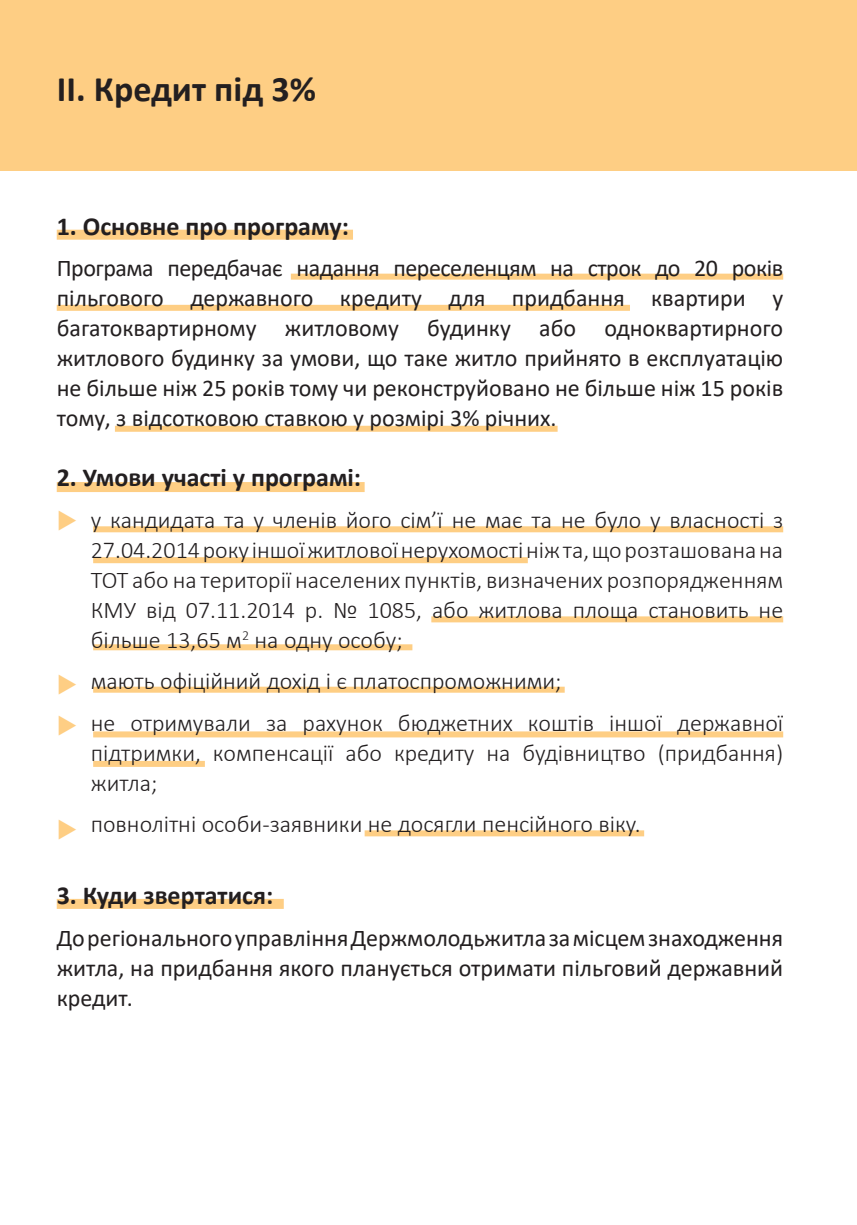
<style>
.page{position:relative;width:857px;height:1225px;background:#fff}
.page>*{position:absolute;margin:0;border:0;box-sizing:border-box;transform-origin:0 0}
.t1{font:700 36px "Calibri";color:#231f20}
.t2{font:700 26px "Calibri";color:#231f20}
.t3{font:300 24px/30px "Calibri";color:#231f20;text-align:justify}
.t4{font:24px/30px "Calibri";color:#231f20;text-align:justify}
</style>
<div class="page">
<div style="left:93px;top:526px;width:689px;height:6px;background:#fece84"></div>
<div style="left:291px;top:274px;width:491px;height:6px;background:#fece84"></div>
<div style="left:57px;top:305px;width:572px;height:6px;background:#fece84"></div>
<div style="left:115px;top:426px;width:442px;height:6px;background:#fece84"></div>
<div style="left:93px;top:731px;width:689px;height:6px;background:#fece84"></div>
<div style="left:93px;top:761px;width:112px;height:6px;background:#fece84"></div>
<div style="left:364px;top:830px;width:279px;height:6px;background:#fece84"></div>
<div style="left:93px;top:557px;width:434px;height:6px;background:#fece84"></div>
<div style="left:431px;top:616px;width:351px;height:6px;background:#fece84"></div>
<div style="left:93px;top:644px;width:319px;height:6px;background:#fece84"></div>
<div style="left:93px;top:686px;width:471px;height:6px;background:#fece84"></div>
<div style="left:57px;top:230px;width:296px;height:10px;background:#fece84"></div>
<div style="left:57px;top:482px;width:307px;height:10px;background:#fece84"></div>
<div style="left:57px;top:899px;width:226px;height:10px;background:#fece84"></div>
<div style="left:0;top:0;width:856px;height:170px;background:#fece84"></div>
<p class="t1" style="left:57px;top:63px;width:260px">ІІ. Кредит під 3%</p>
<p class="t2" style="left:57px;top:208px;width:294px">1. Основне про програму:</p>
<p class="t4" style="left:57px;top:253px;width:727px">Програма передбачає надання переселенцям на строк до 20 років пільгового державного кредиту для придбання квартири у багатоквартирному житловому будинку або одноквартирного житлового будинку за умови, що таке житло прийнято в експлуатацію не більше ніж 25 років тому чи реконструйовано не більше ніж 15 років тому, з відсотковою ставкою у розмірі 3% річних.</p>
<p class="t2" style="left:57px;top:459px;width:306px">2. Умови участі у програмі:</p>
<p class="t3" style="left:91px;top:504px;width:693px">у кандидата та у членів його сім’ї не має та не було у власності з 27.04.2014 року іншої житлової нерухомості ніж та, що розташована на ТОТ або на території населених пунктів, визначених розпорядженням КМУ від 07.11.2014 р. № 1085, або житлова площа становить не більше 13,65 м<sup>2</sup> на одну особу;</p>
<p class="t3" style="left:91px;top:666px;width:472px">мають офіційний дохід і є платоспроможними;</p>
<p class="t3" style="left:91px;top:707px;width:693px">не отримували за рахунок бюджетних коштів іншої державної підтримки, компенсації або кредиту на будівництво (придбання) житла;</p>
<p class="t3" style="left:91px;top:808px;width:551px">повнолітні особи-заявники не досягли пенсійного віку.</p>
<p class="t2" style="left:57px;top:877px;width:218px">3. Куди звертатися:</p>
<p class="t4" style="left:57px;top:922px;width:727px">До регіонального управління Держмолодьжитла за місцем знаходження житла, на придбання якого планується отримати пільговий державний кредит.</p>
</div>
